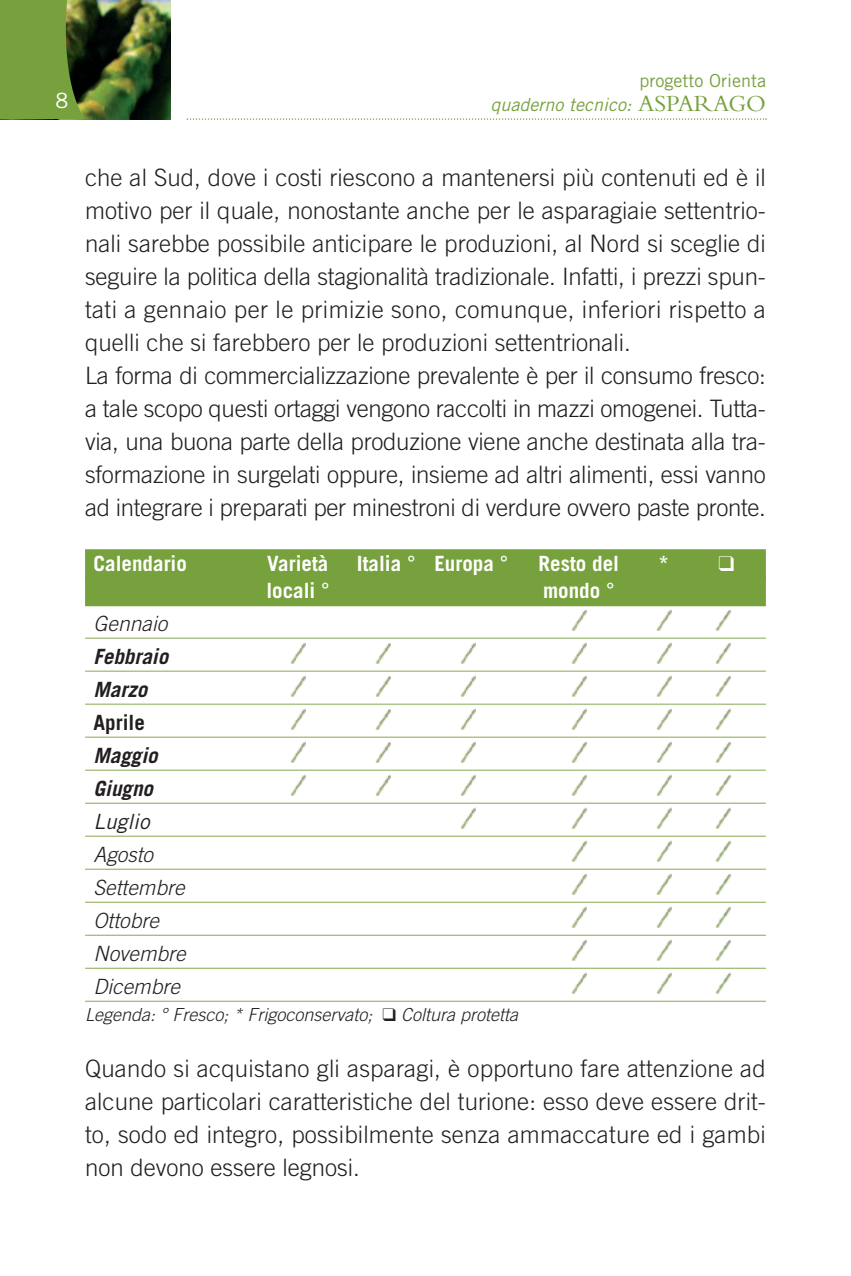
<style>
.page{position:relative;width:851px;height:1276px;background:#fff}
.page>*{position:absolute;margin:0;border:0;box-sizing:border-box;transform-origin:0 0}
.t1{font:300 24px/33px "Trade Gothic";letter-spacing:-.005em;color:#231f20}
.t2{font:700 21px "Trade Gothic";color:#fff}
.t3{font:italic 300 21px/33px "Trade Gothic";color:#231f20}
.t4{font:italic 700 21px/33px "Trade Gothic";color:#231f20}
.t5{font:700 21px "Trade Gothic";color:#231f20}
.t6{font:italic 21px "Trade Gothic";color:#231f20}
.t7{font:21px "Trade Gothic";color:#fff}
.t8{font:italic 300 18px "Trade Gothic";color:#231f20}
.t9{font:italic 18px "Trade Gothic";color:#77a13d}
.t10{font:18px "Trade Gothic";color:#77a13d}
.s1{font-family:"Bembo";font-style:normal;font-size:24px}
</style>
<div class="page">
<svg style="left:187px;top:118px;width:579px;height:2px"></svg>
<img style="left:85px;top:0;width:85px;height:119px">
<svg style="left:0;top:0;width:85px;height:119px;background:#6c9037"></svg>
<div style="left:85px;top:549px;width:680px;height:30px;background:#77a13d"></div>
<div style="left:85px;top:576px;width:680px;height:30px;background:#77a13d"></div>
<hr style="left:85px;top:637px;width:680px;height:2px;background:#9bb66e">
<hr style="left:85px;top:670px;width:680px;height:2px;background:#9bb66e">
<hr style="left:85px;top:703px;width:680px;height:2px;background:#9bb66e">
<hr style="left:85px;top:736px;width:680px;height:2px;background:#9bb66e">
<hr style="left:85px;top:769px;width:680px;height:2px;background:#9bb66e">
<hr style="left:85px;top:802px;width:680px;height:2px;background:#9bb66e">
<hr style="left:85px;top:835px;width:680px;height:2px;background:#9bb66e">
<hr style="left:85px;top:868px;width:680px;height:2px;background:#9bb66e">
<hr style="left:85px;top:901px;width:680px;height:2px;background:#9bb66e">
<hr style="left:85px;top:934px;width:680px;height:2px;background:#9bb66e">
<hr style="left:85px;top:967px;width:680px;height:2px;background:#9bb66e">
<hr style="left:85px;top:1000px;width:680px;height:2px;background:#9bb66e">
<img style="left:375px;top:643px;width:15px;height:21px">
<img style="left:290px;top:643px;width:15px;height:21px">
<img style="left:715px;top:973px;width:15px;height:21px">
<img style="left:656px;top:973px;width:15px;height:21px">
<img style="left:571px;top:973px;width:15px;height:21px">
<img style="left:715px;top:940px;width:15px;height:21px">
<img style="left:656px;top:940px;width:15px;height:21px">
<img style="left:571px;top:940px;width:15px;height:21px">
<img style="left:715px;top:907px;width:15px;height:21px">
<img style="left:656px;top:907px;width:15px;height:21px">
<img style="left:571px;top:907px;width:15px;height:21px">
<img style="left:715px;top:874px;width:15px;height:21px">
<img style="left:656px;top:874px;width:15px;height:21px">
<img style="left:571px;top:874px;width:15px;height:21px">
<img style="left:375px;top:676px;width:15px;height:21px">
<img style="left:290px;top:676px;width:15px;height:21px">
<img style="left:460px;top:643px;width:15px;height:21px">
<img style="left:290px;top:709px;width:15px;height:21px">
<img style="left:375px;top:709px;width:15px;height:21px">
<img style="left:715px;top:841px;width:15px;height:21px">
<img style="left:656px;top:841px;width:15px;height:21px">
<img style="left:571px;top:841px;width:15px;height:21px">
<img style="left:715px;top:808px;width:15px;height:21px">
<img style="left:656px;top:808px;width:15px;height:21px">
<img style="left:571px;top:808px;width:15px;height:21px">
<img style="left:460px;top:808px;width:15px;height:21px">
<img style="left:715px;top:775px;width:15px;height:21px">
<img style="left:656px;top:775px;width:15px;height:21px">
<img style="left:571px;top:775px;width:15px;height:21px">
<img style="left:460px;top:775px;width:15px;height:21px">
<img style="left:375px;top:775px;width:15px;height:21px">
<img style="left:290px;top:775px;width:15px;height:21px">
<img style="left:715px;top:742px;width:15px;height:21px">
<img style="left:656px;top:742px;width:15px;height:21px">
<img style="left:571px;top:742px;width:15px;height:21px">
<img style="left:460px;top:742px;width:15px;height:21px">
<img style="left:375px;top:742px;width:15px;height:21px">
<img style="left:290px;top:742px;width:15px;height:21px">
<img style="left:715px;top:709px;width:15px;height:21px">
<img style="left:656px;top:709px;width:15px;height:21px">
<img style="left:571px;top:709px;width:15px;height:21px">
<img style="left:460px;top:709px;width:15px;height:21px">
<img style="left:460px;top:676px;width:15px;height:21px">
<img style="left:715px;top:676px;width:15px;height:21px">
<img style="left:656px;top:676px;width:15px;height:21px">
<img style="left:571px;top:676px;width:15px;height:21px">
<img style="left:715px;top:643px;width:15px;height:21px">
<img style="left:656px;top:643px;width:15px;height:21px">
<img style="left:571px;top:643px;width:15px;height:21px">
<img style="left:715px;top:610px;width:15px;height:21px">
<img style="left:656px;top:610px;width:15px;height:21px">
<img style="left:571px;top:610px;width:15px;height:21px">
<p class="t10" style="left:639px;top:74px;width:128px">progetto Orienta</p>
<p class="t7" style="left:55px;top:93px;width:14px">8</p>
<p class="t9" style="left:490px;top:98px;width:277px">quaderno tecnico: <span class="s1">ASPARAGO</span></p>
<p class="t1" style="left:85px;top:163px;width:682px">che al Sud, dove i costi riescono a mantenersi più contenuti ed è il motivo per il quale, nonostante anche per le asparagiaie settentrio&shy;nali sarebbe possibile anticipare le produzioni, al Nord si sceglie di seguire la politica della stagionalità tradizionale. Infatti, i prezzi spun&shy;tati a gennaio per le primizie sono, comunque, inferiori rispetto a quelli che si farebbero per le produzioni settentrionali.<br>La forma di commercializzazione prevalente è per il consumo fresco: a tale scopo questi ortaggi vengono raccolti in mazzi omogenei. Tutta&shy;via, una buona parte della produzione viene anche destinata alla tra&shy;sformazione in surgelati oppure, insieme ad altri alimenti, essi vanno ad integrare i preparati per minestroni di verdure ovvero paste pronte.</p>
<p class="t2" style="left:94px;top:555px;width:95px">Calendario</p>
<p class="t2" style="left:267px;top:555px;width:63px">Varietà</p>
<p class="t2" style="left:357px;top:555px;width:153px">Italia ° Europa °</p>
<p class="t2" style="left:538px;top:555px;width:82px">Resto del</p>
<p class="t2" style="left:658px;top:555px;width:77px">* ❑</p>
<p class="t2" style="left:266px;top:582px;width:65px">locali °</p>
<p class="t2" style="left:543px;top:582px;width:73px">mondo °</p>
<p class="t3" style="left:94px;top:608px;width:75px">Gennaio</p>
<p class="t4" style="left:94px;top:642px;width:76px">Febbraio<br>Marzo</p>
<p class="t5" style="left:94px;top:714px;width:53px">Aprile</p>
<p class="t4" style="left:94px;top:741px;width:66px">Maggio<br>Giugno</p>
<p class="t6" style="left:94px;top:813px;width:58px">Luglio</p>
<p class="t3" style="left:94px;top:839px;width:94px">Agosto<br>Settembre<br>Ottobre<br>Novembre<br>Dicembre</p>
<p class="t8" style="left:85px;top:1008px;width:434px">Legenda: ° Fresco; * Frigoconservato; ❑ Coltura protetta</p>
<p class="t1" style="left:85px;top:1054px;width:682px;text-align:justify">Quando si acquistano gli asparagi, è opportuno fare attenzione ad alcune particolari caratteristiche del turione: esso deve essere drit&shy;to, sodo ed integro, possibilmente senza ammaccature ed i gambi non devono essere legnosi.</p>
</div>
